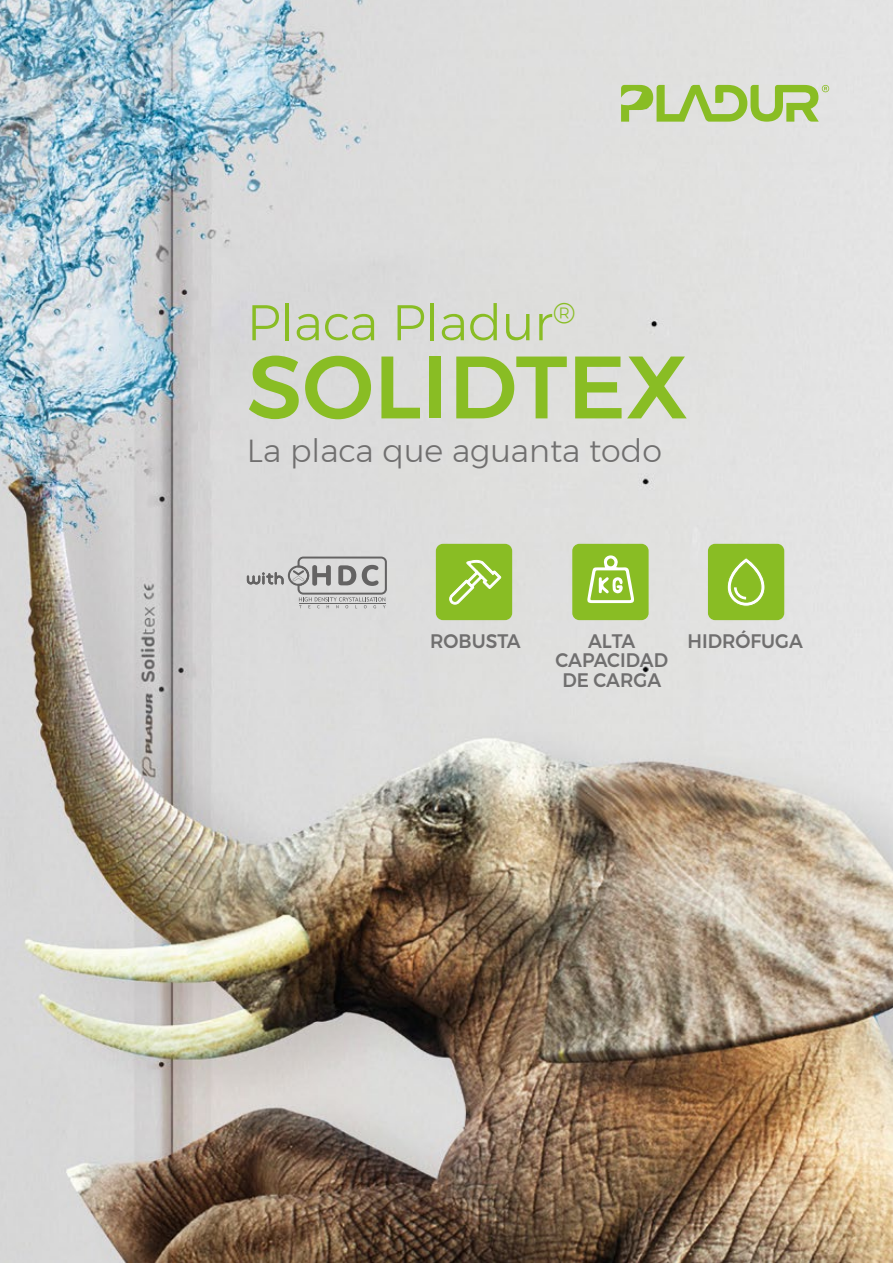
<style>
.page{position:relative;width:893px;height:1263px;background:#fff}
.page>*{position:absolute;margin:0;border:0;box-sizing:border-box;transform-origin:0 0}
.t1{font:500 88.35px "Montserrat";color:#89bd24}
.t2{font:300 50.1px "Montserrat";color:#89bd24}
.t3{font:300 31.8px "Montserrat";color:#706f6f}
.t4{font:500 19.5px/19.5px "Montserrat";color:#706f6f;text-align:center;scale:.95 1}
</style>
<div class="page">
<img style="left:0;top:0;width:893px;height:1263px">
<svg style="left:247px;top:557px;width:140px;height:51px;background:#bfbfbf"></svg>
<div style="left:436px;top:544px;width:76px;height:76px;background:#89bd24;border-radius:7px"></div>
<svg style="left:449px;top:559px;width:53px;height:46px"></svg>
<div style="left:708px;top:544px;width:76px;height:76px;background:#89bd24;border-radius:7px"></div>
<svg style="left:727px;top:558px;width:38px;height:49px"></svg>
<div style="left:572px;top:544px;width:77px;height:76px;background:#89bd24;border-radius:7px"></div>
<svg style="left:587px;top:555px;width:47px;height:48px"></svg>
<svg style="left:621px;top:85px;width:208px;height:37px;background:#b7d088"></svg>
<h2 class="t2" style="left:247px;top:285px;width:330px">Placa Pladur<sup>®</sup></h2>
<h1 class="t1" style="left:247px;top:318px;width:443px">SOLIDTEX</h1>
<h3 class="t3" style="left:247px;top:427px;width:417px">La placa que aguanta todo</h3>
<p class="t4" style="left:430px;top:631px;width:97px">ROBUSTA</p>
<p class="t4" style="left:687px;top:631px;width:123px">HIDRÓFUGA</p>
<p class="t4" style="left:555px;top:631px;width:120px">ALTA<br>CAPACIDAD<br>DE CARGA</p>
</div>
